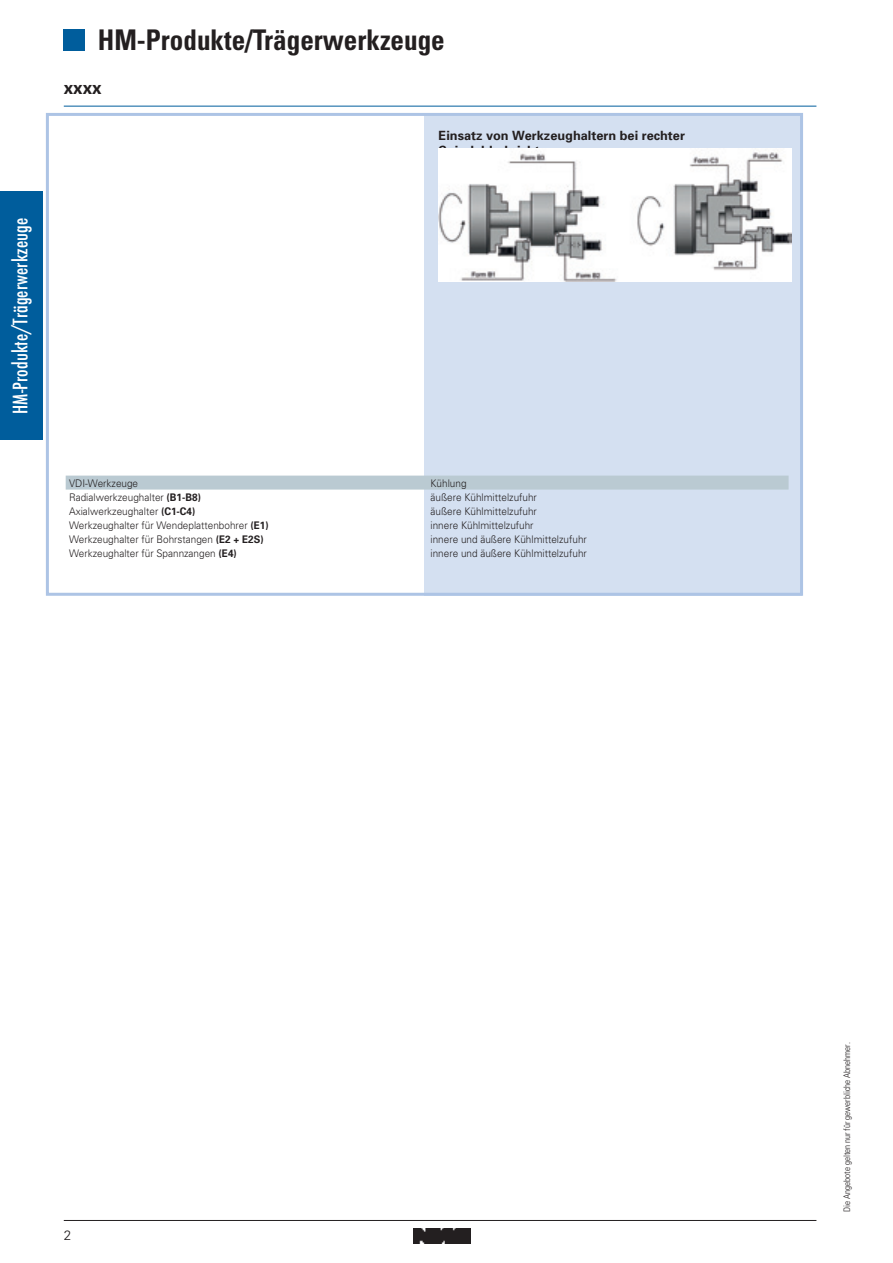
<style>
.page{position:relative;width:893px;height:1263px;background:#fff}
.page>*{position:absolute;margin:0;border:0;box-sizing:border-box;transform-origin:0 0}
.t1{font:700 condensed 28.5px "Univers";color:#231f20;scale:.95 1}
.t2{font:500 condensed 19.5px "Futura";letter-spacing:.005em;color:#fff}
.t3{font:700 18px "Univers";color:#231f20;scale:.95 1}
.t4{font:300 13.5px "Univers";color:#231f20}
.t5{font:700 12.75px "Univers";color:#231f20}
.t6{font:300 10.5px "Univers";color:#231f20;scale:.95 1}
.t7{font:300 condensed 9px "Univers";color:#231f20}
.s1{font-weight:700}
</style>
<div class="page">
<hr style="left:64px;top:1220px;width:752px;height:1px;background:#231f20">
<img style="left:414px;top:1229px;width:57px;height:14px">
<div style="left:64px;top:30px;width:21px;height:21px;background:#005d9c"></div>
<hr style="left:64px;top:106px;width:752px;height:1px;background:#005d9c">
<div style="left:0;top:191px;width:43px;height:249px;background:#005d9c"></div>
<div style="left:424px;top:115px;width:377px;height:481px;background:#d4e0f1"></div>
<img style="left:439px;top:149px;width:353px;height:133px">
<svg style="left:66px;top:476px;width:723px;height:14px;background:#bbcbd3"></svg>
<div style="left:46px;top:113px;width:757px;height:483px;border:3px solid #adc4e5"></div>
<h2 class="t2" style="left:8px;top:414px;width:198px;rotate:-90deg">HM-Produkte/Trägerwerkzeuge</h2>
<h1 class="t1" style="left:98px;top:23px;width:367px">HM-Produkte/Trägerwerkzeuge</h1>
<h3 class="t3" style="left:64px;top:77px;width:42px">xxxx</h3>
<p class="t5" style="left:439px;top:128px;width:248px">Einsatz von Werkzeughaltern bei rechter</p>
<p class="t6" style="left:69px;top:477px;width:74px">VDI-Werkzeuge</p>
<p class="t6" style="left:431px;top:477px;width:39px">Kühlung</p>
<p class="t6" style="left:69px;top:491px;width:140px">Radialwerkzeughalter <span class="s1">(B1-B8)</span></p>
<p class="t6" style="left:431px;top:491px;width:114px">äußere Kühlmittelzufuhr</p>
<p class="t6" style="left:69px;top:505px;width:135px">Axialwerkzeughalter <span class="s1">(C1-C4)</span></p>
<p class="t6" style="left:431px;top:505px;width:114px">äußere Kühlmittelzufuhr</p>
<p class="t6" style="left:69px;top:519px;width:212px">Werkzeughalter für Wendeplattenbohrer <span class="s1">(E1)</span></p>
<p class="t6" style="left:431px;top:519px;width:110px">innere Kühlmittelzufuhr</p>
<p class="t6" style="left:69px;top:533px;width:206px">Werkzeughalter für Bohrstangen <span class="s1">(E2 + E2S)</span></p>
<p class="t6" style="left:431px;top:533px;width:166px">innere und äußere Kühlmittelzufuhr</p>
<p class="t6" style="left:69px;top:547px;width:178px">Werkzeughalter für Spannzangen <span class="s1">(E4)</span></p>
<p class="t6" style="left:431px;top:547px;width:166px">innere und äußere Kühlmittelzufuhr</p>
<p class="t4" style="left:64px;top:1227px;width:9px">2</p>
<p class="t7" style="left:842px;top:1212px;width:171px;rotate:-90deg">Die Angebote gelten nur für gewerbliche Abnehmer.</p>
</div>
